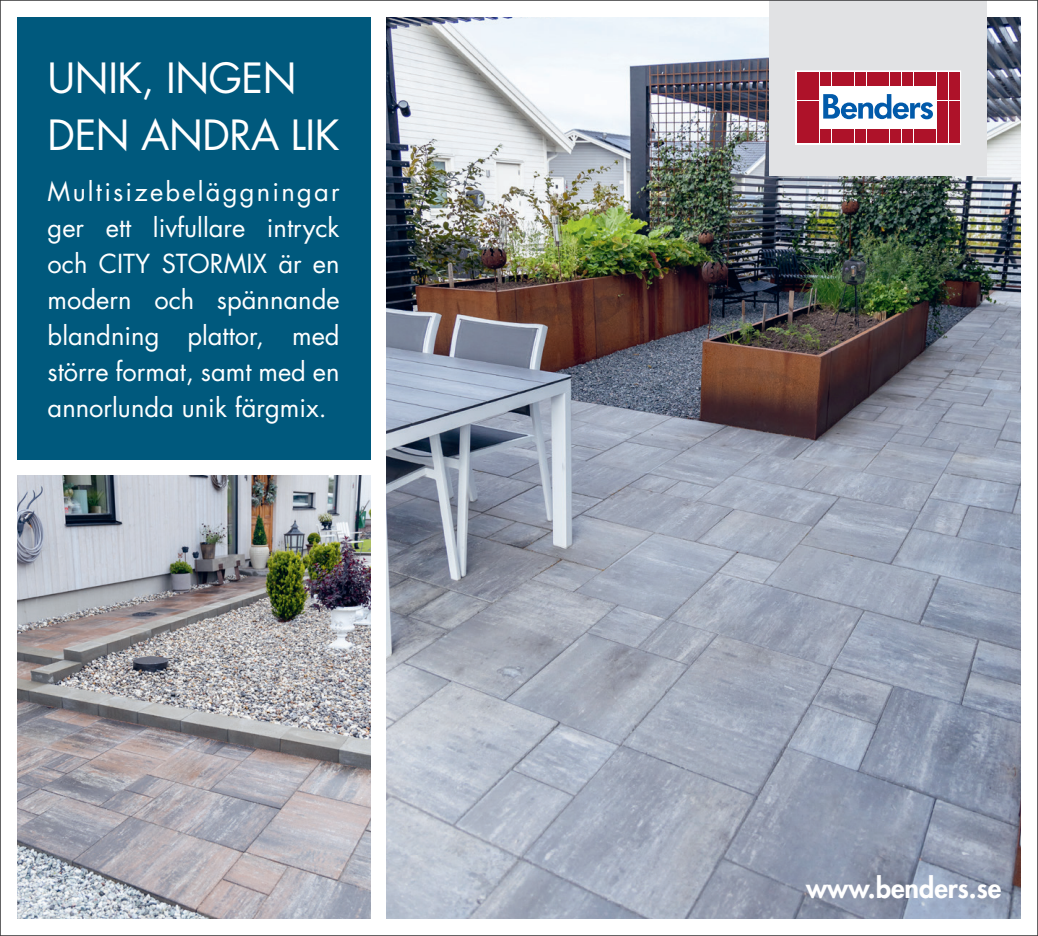
<style>
.page{position:relative;width:1038px;height:936px;background:#fff}
.page>*{position:absolute;margin:0;border:0;box-sizing:border-box;transform-origin:0 0}
.t1{font:40.5px/56.7px "Futura Std";letter-spacing:-.01em;color:#fff}
.t2{font:800 27px "Futura Std";color:#fff}
.t3{font:25.5px/36px "Futura Std";color:#fff;text-align:justify}
</style>
<div class="page">
<img style="left:17px;top:475px;width:353px;height:443px">
<img style="left:386px;top:17px;width:634px;height:901px">
<div style="left:769px;top:0;width:218px;height:175px;background:#e1e2e4"></div>
<svg style="left:797px;top:73px;width:161px;height:69px;background:#ecc9ce"></svg>
<div style="left:795px;top:71px;width:165px;height:73px;border:1px solid #fff"></div>
<div style="left:797px;top:72px;width:10px;height:13px;background:#ae1229"></div>
<div style="left:808px;top:72px;width:11px;height:13px;background:#ae1229"></div>
<div style="left:797px;top:87px;width:10px;height:13px;background:#ae1229"></div>
<div style="left:808px;top:87px;width:11px;height:13px;background:#ae1229"></div>
<div style="left:797px;top:101px;width:10px;height:13px;background:#ae1229"></div>
<div style="left:808px;top:101px;width:11px;height:13px;background:#ae1229"></div>
<div style="left:797px;top:115px;width:10px;height:13px;background:#ae1229"></div>
<div style="left:808px;top:115px;width:11px;height:13px;background:#ae1229"></div>
<div style="left:797px;top:130px;width:10px;height:13px;background:#ae1229"></div>
<div style="left:808px;top:130px;width:11px;height:13px;background:#ae1229"></div>
<div style="left:820px;top:72px;width:10px;height:13px;background:#ae1229"></div>
<div style="left:832px;top:72px;width:10px;height:13px;background:#ae1229"></div>
<div style="left:843px;top:72px;width:11px;height:13px;background:#ae1229"></div>
<div style="left:855px;top:72px;width:10px;height:13px;background:#ae1229"></div>
<div style="left:867px;top:72px;width:10px;height:13px;background:#ae1229"></div>
<div style="left:878px;top:72px;width:11px;height:13px;background:#ae1229"></div>
<div style="left:890px;top:72px;width:10px;height:13px;background:#ae1229"></div>
<div style="left:902px;top:72px;width:10px;height:13px;background:#ae1229"></div>
<div style="left:913px;top:72px;width:11px;height:13px;background:#ae1229"></div>
<div style="left:925px;top:72px;width:10px;height:13px;background:#ae1229"></div>
<div style="left:820px;top:130px;width:10px;height:13px;background:#ae1229"></div>
<div style="left:832px;top:130px;width:10px;height:13px;background:#ae1229"></div>
<div style="left:843px;top:130px;width:11px;height:13px;background:#ae1229"></div>
<div style="left:855px;top:130px;width:10px;height:13px;background:#ae1229"></div>
<div style="left:867px;top:130px;width:10px;height:13px;background:#ae1229"></div>
<div style="left:878px;top:130px;width:11px;height:13px;background:#ae1229"></div>
<div style="left:890px;top:130px;width:10px;height:13px;background:#ae1229"></div>
<div style="left:902px;top:130px;width:10px;height:13px;background:#ae1229"></div>
<div style="left:913px;top:130px;width:11px;height:13px;background:#ae1229"></div>
<div style="left:925px;top:130px;width:10px;height:13px;background:#ae1229"></div>
<div style="left:937px;top:72px;width:10px;height:13px;background:#ae1229"></div>
<div style="left:948px;top:72px;width:11px;height:13px;background:#ae1229"></div>
<div style="left:937px;top:87px;width:10px;height:13px;background:#ae1229"></div>
<div style="left:948px;top:87px;width:11px;height:13px;background:#ae1229"></div>
<div style="left:937px;top:101px;width:10px;height:13px;background:#ae1229"></div>
<div style="left:948px;top:101px;width:11px;height:13px;background:#ae1229"></div>
<div style="left:937px;top:115px;width:10px;height:13px;background:#ae1229"></div>
<div style="left:948px;top:115px;width:11px;height:13px;background:#ae1229"></div>
<div style="left:937px;top:130px;width:10px;height:13px;background:#ae1229"></div>
<div style="left:948px;top:130px;width:11px;height:13px;background:#ae1229"></div>
<svg style="left:823px;top:94px;width:110px;height:25px;background:#8ab3d8"></svg>
<div style="left:17px;top:17px;width:353px;height:442px;background:#00597d"></div>
<h1 class="t1" style="left:48px;top:50px;width:293px">UNIK, INGEN<br>DEN ANDRA LIK</h1>
<p class="t3" style="left:48px;top:174px;width:293px">Multisizebeläggningar ger ett livfullare intryck och CITY STORMIX är en modern och spännande blandning plattor, med större format, samt med en annorlunda unik färgmix.</p>
<p class="t2" style="left:806px;top:871px;width:197px">www.benders.se</p>
</div>
